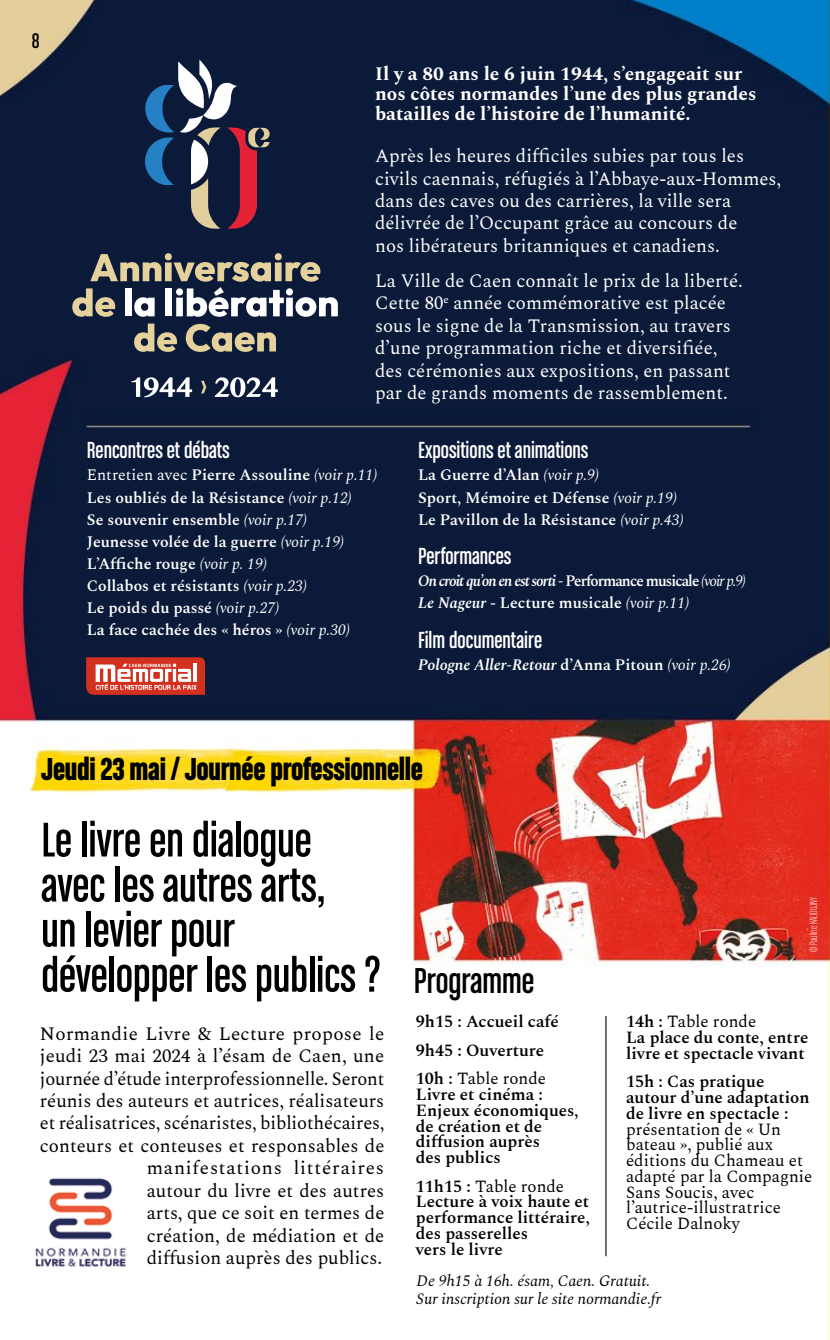
<style>
.page{position:relative;width:830px;height:1340px;background:#fff}
.page>*{position:absolute;margin:0;border:0;box-sizing:border-box;transform-origin:0 0}
.t1{font:51.75px/45px "Chalet Comprime Cologne Sixty";color:#000}
.t2{font:38.25px "Chalet Comprime Cologne Sixty";color:#000}
.t3{font:33.75px "Chalet Comprime Hong Kong Sixty";letter-spacing:-.01em;color:#000}
.t4{font:24.75px "Chalet Comprime Cologne Sixty";color:#fff}
.t5{font:22.5px "Chalet Comprime Cologne Sixty";color:#000}
.t6{font:700 19.12px/20.2px "Spectral";color:#fff}
.t7{font:18.68px/22.5px "Spectral";color:#fff}
.t8{font:18.68px/22.5px "Spectral";color:#000;text-align:right}
.t9{font:600 16.88px/15.8px "Spectral";color:#000}
.t10{font:16.88px/15.8px "Spectral";color:#000}
.t11{font:600 15.75px/22.1px "Spectral";color:#fff}
.t12{font:600 15.75px/22.1px "Spectral";color:#fff;scale:.95 1}
.t13{font:italic 15.75px/18px "Spectral";color:#000}
.t14{font:italic 600 15.75px "Spectral";color:#fff}
.t15{font:11.25px "Chalet Comprime Milan Sixty";color:#fff}
.s1{font-weight:400}
.s2{font-weight:400;font-style:italic}
.s3{font-style:italic}
.s4{font-style:normal}
</style>
<div class="page">
<img style="left:0;top:0;width:829px;height:1257px">
<hr style="left:605px;top:1015px;width:1px;height:241px;background:#000">
<svg style="left:72px;top:253px;width:266px;height:64px;background:#61666f"></svg>
<svg style="left:134px;top:323px;width:43px;height:29px"></svg>
<svg style="left:186px;top:324px;width:90px;height:28px;background:#717067"></svg>
<svg style="left:145px;top:59px;width:124px;height:170px;background:#42435d"></svg>
<svg style="left:131px;top:377px;width:61px;height:20px"></svg>
<svg style="left:215px;top:377px;width:63px;height:20px"></svg>
<svg style="left:201px;top:381px;width:5px;height:12px"></svg>
<img style="left:27px;top:1168px;width:107px;height:100px">
<svg style="left:86px;top:657px;width:119px;height:38px"></svg>
<p class="t5" style="left:32px;top:28px;width:9px">8</p>
<p class="t6" style="left:375px;top:62px;width:382px">Il y a 80 ans le 6 juin 1944, s’engageait sur nos côtes normandes l’une des plus grandes batailles de l’histoire de l’humanité.</p>
<p class="t7" style="left:375px;top:143px;width:407px">Après les heures difficiles subies par tous les civils caennais, réfugiés à l’Abbaye-aux-Hommes, dans des caves ou des carrières, la ville sera délivrée de l’Occupant grâce au concours de<br>nos libérateurs britanniques et canadiens.</p>
<p class="t7" style="left:375px;top:268px;width:369px">La Ville de Caen connaît le prix de la liberté.<br>Cette 80<sup>e</sup> année commémorative est placée sous le signe de la Transmission, au travers d’une programmation riche et diversifiée, des cérémonies aux expositions, en passant par de grands moments de rassemblement.</p>
<h3 class="t4" style="left:87px;top:436px;width:144px">Rencontres et débats</h3>
<p class="t11" style="left:87px;top:463px;width:292px"><span class="s1">Entretien avec</span> Pierre Assouline <span class="s2">(voir p.11)<br></span>Les oubliés de la Résistance <span class="s2">(voir p.12)<br></span>Se souvenir ensemble <span class="s2">(voir p.17)<br></span>Jeunesse volée de la guerre <span class="s2">(voir p.19)<br></span>L’Affiche rouge <span class="s2">(voir p. 19)<br></span>Collabos et résistants <span class="s2">(voir p.23)<br></span>Le poids du passé <span class="s2">(voir p.27)<br></span>La face cachée des « héros » <span class="s2">(voir p.30)</span></p>
<h3 class="t4" style="left:418px;top:436px;width:172px">Expositions et animations</h3>
<p class="t11" style="left:418px;top:463px;width:267px">La Guerre d’Alan <span class="s2">(voir p.9)<br></span>Sport, Mémoire et Défense <span class="s2">(voir p.19)<br></span>Le Pavillon de la Résistance <span class="s2">(voir p.43)</span></p>
<h3 class="t4" style="left:418px;top:542px;width:95px">Performances</h3>
<p class="t12" style="left:418px;top:569px;width:346px"><span class="s3">On croit qu’on en est sorti -</span> Performance musicale <span class="s2">(voir p.9)<br></span><span class="s3">Le Nageur</span> - Lecture musicale <span class="s2">(voir p.11)</span></p>
<h3 class="t4" style="left:418px;top:626px;width:125px">Film documentaire</h3>
<p class="t14" style="left:418px;top:653px;width:314px">Pologne Aller-Retour <span class="s4">d’Anna Pitoun</span> <span class="s1">(voir p.26)</span></p>
<h3 class="t3" style="left:41px;top:748px;width:383px">Jeudi 23 mai / Journée professionnelle</h3>
<h1 class="t1" style="left:41px;top:816px;width:341px">Le livre en dialogue avec les autres arts,<br>un levier pour développer les publics ?</h1>
<p class="t8" style="left:40px;top:1020px;width:346px">Normandie Livre &amp; Lecture propose le jeudi 23 mai 2024 à l’ésam de Caen, une journée d’étude interprofessionnelle. Seront réunis des auteurs et autrices, réalisateurs et réalisatrices, scénaristes, bibliothécaires, conteurs et conteuses et responsables de manifestations littéraires<br>autour du livre et des autres<br>arts, que ce soit en termes de<br>création, de médiation et de<br>diffusion auprès des publics.</p>
<p class="t13" style="left:416px;top:1270px;width:246px">De 9h15 à 16h. ésam, Caen. Gratuit.<br>Sur inscription sur le site normandie.fr</p>
<p class="t15" style="left:807px;top:952px;width:56px;rotate:-90deg">© Pauline KALIOUJNY</p>
<h2 class="t2" style="left:413px;top:959px;width:122px">Programme</h2>
<p class="t9" style="left:415px;top:1006px;width:144px;line-height:28.6px">9h15 : Accueil café<br>9h45 : Ouverture<br>10h : <span class="s1">Table ronde</span></p>
<p class="t9" style="left:415px;top:1085px;width:164px">Livre et cinéma :<br>Enjeux économiques, de création et de diffusion auprès<br>des publics</p>
<p class="t9" style="left:415px;top:1176px;width:175px">11h15 : <span class="s1">Table ronde<br></span>Lecture à voix haute et performance littéraire, des passerelles<br>vers le livre</p>
<p class="t9" style="left:625px;top:1012px;width:184px">14h : <span class="s1">Table ronde<br></span>La place du conte, entre livre et spectacle vivant</p>
<p class="t9" style="left:625px;top:1072px;width:185px">15h : Cas pratique autour d’une adaptation de livre en spectacle :</p>
<p class="t10" style="left:625px;top:1119px;width:188px">présentation de « Un bateau », publié aux éditions du Chameau et adapté par la Compagnie<br>Sans Soucis, avec l’autrice-illustratrice<br>Cécile Dalnoky</p>
</div>
